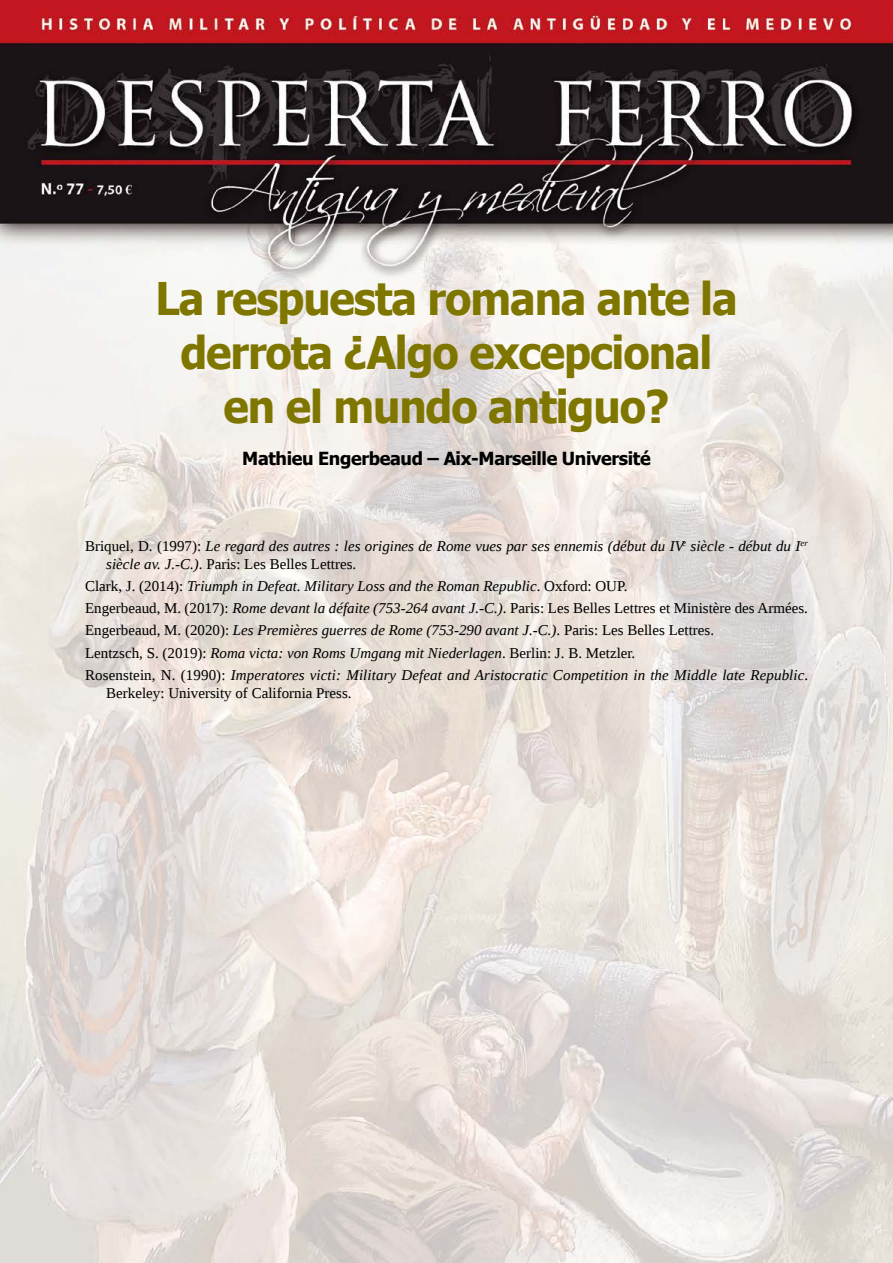
<style>
.page{position:relative;width:893px;height:1263px;background:#fff}
.page>*{position:absolute;margin:0;border:0;box-sizing:border-box;transform-origin:0 0}
.t1{font:700 45px/54px "Tahoma";letter-spacing:-.025em;color:#7f7600;text-align:center;scale:.95 1}
.t2{font:700 18px "Tahoma";letter-spacing:-.02em;color:#000}
.t3{font:italic 15px/22.2px "Liberation Serif";color:#000}
.t4{font:15px "Liberation Serif";color:#000}
.s1{font-style:normal}
</style>
<div class="page">
<img style="left:0;top:0;width:893px;height:1263px">
<h1 class="t1" style="left:155px;top:274px;width:614px">La respuesta romana ante la derrota ¿Algo excepcional en el mundo antiguo?</h1>
<p class="t2" style="left:242px;top:445px;width:410px">Mathieu Engerbeaud – Aix-Marseille Université</p>
<p class="t3" style="left:106px;top:536px;width:703px;line-height:18px;text-indent:-21px"><span class="s1">Briquel, D. (1997):</span> Le regard des autres : les origines de Rome vues par ses ennemis (début du IV<sup>e</sup> siècle - début du I<sup>er </sup>siècle av. J.-C.)<span class="s1">. Paris: Les Belles Lettres.</span></p>
<p class="t3" style="left:85px;top:575px;width:725px"><span class="s1">Clark, J. (2014):</span> Triumph in Defeat. Military Loss and the Roman Republic<span class="s1">. Oxford: OUP.<br>Engerbeaud, M. (2017):</span> Rome devant la défaite (753-264 avant J.-C.)<span class="s1">. Paris: Les Belles Lettres et Ministère des Armées.<br>Engerbeaud, M. (2020):</span> Les Premières guerres de Rome (753-290 avant J.-C.)<span class="s1">. Paris: Les Belles Lettres.<br>Lentzsch, S. (2019):</span> Roma victa: von Roms Umgang mit Niederlagen<span class="s1">. Berlin: J. B. Metzler.<br>Rosenstein, N. (1990):</span> Imperatores victi: Military Defeat and Aristocratic Competition in the Middle late Republic<span class="s1">.</span></p>
<p class="t4" style="left:106px;top:683px;width:247px">Berkeley: University of California Press.</p>
</div>
